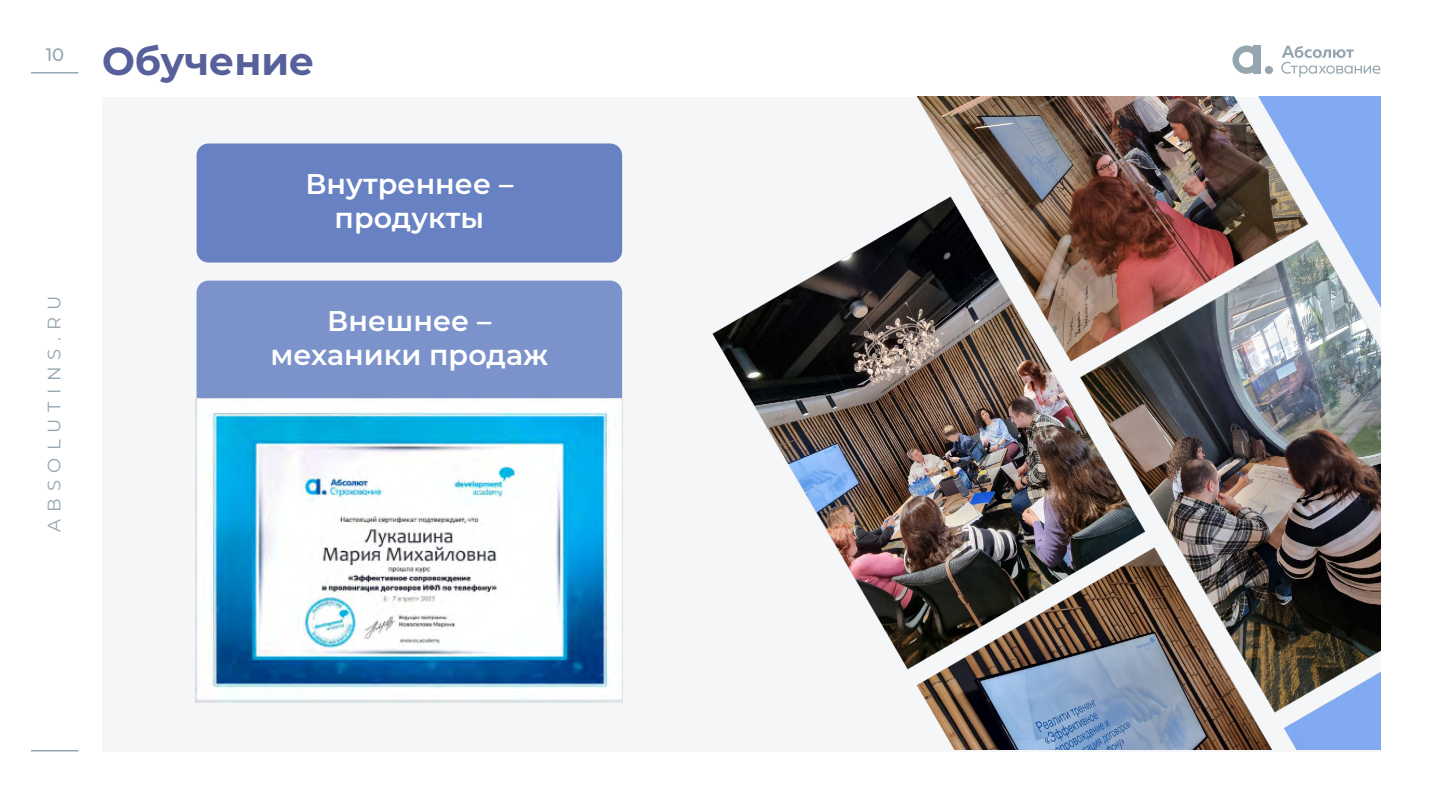
<style>
.page{position:relative;width:1440px;height:810px;background:#fff}
.page>*{position:absolute;margin:0;border:0;box-sizing:border-box;transform-origin:0 0}
.t1{font:700 39px "Montserrat";color:#57609b}
.t2{font:600 28.5px/34.2px "Montserrat";color:#fff;text-align:center}
.t3{font:18px "Montserrat";letter-spacing:.4em;color:#95a6b0}
.t4{font:500 18px "Montserrat";color:#95a6b0}
</style>
<div class="page">
<hr style="left:31px;top:72px;width:47px;height:2px;background:#95a6b0">
<hr style="left:31px;top:750px;width:47px;height:2px;background:#95a6b0">
<div style="left:1253px;top:46px;width:7px;height:28px;background:#95a6b0"></div>
<svg style="left:1232px;top:46px;width:21px;height:28px"></svg>
<div style="left:1264px;top:66px;width:8px;height:8px;background:#95a6b0;border-radius:50%"></div>
<svg style="left:1281px;top:46px;width:99px;height:31px"></svg>
<div style="left:102px;top:97px;width:1278px;height:655px;background:#f4f6f8"></div>
<img style="left:712px;top:97px;width:668px;height:653px">
<div style="left:196px;top:144px;width:426px;height:119px;background:#6881c2;border-radius:12px"></div>
<div style="left:196px;top:281px;width:426px;height:182px;background:#7c92ca;border-radius:12px"></div>
<img style="left:196px;top:398px;width:427px;height:305px">
<p class="t4" style="left:46px;top:42px;width:20px">10</p>
<p class="t3" style="left:42px;top:532px;width:238px;rotate:-90deg">ABSOLUTINS.RU</p>
<h1 class="t1" style="left:102px;top:33px;width:214px">Обучение</h1>
<p class="t2" style="left:305px;top:165px;width:209px">Внутреннее – продукты</p>
<p class="t2" style="left:270px;top:303px;width:279px">Внешнее – механики продаж</p>
</div>
